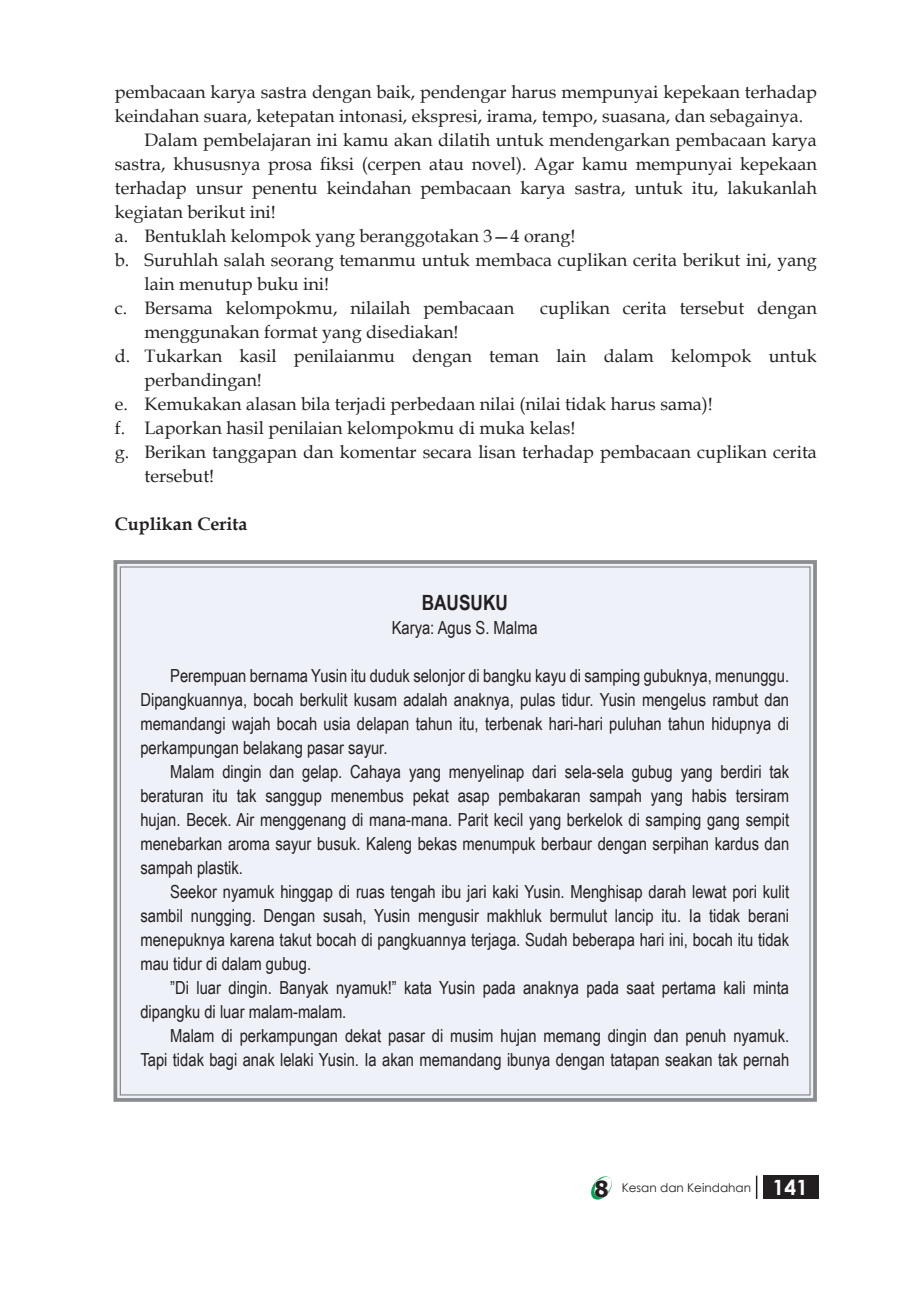
<style>
.page{position:relative;width:919px;height:1289px;background:#fff}
.page>*{position:absolute;margin:0;border:0;box-sizing:border-box;transform-origin:0 0}
.rubrikasi{font:700 21px "Arial Narrow";color:#231f20}
.rubrikasi-2{font:18px/24px "Arial Narrow";color:#231f20;text-align:justify}
.soal_2{font:18px/24px "Book Antiqua";color:#231f20}
.isi_2{font:18px/24px "Book Antiqua";color:#231f20}
.isi_2-2{font:700 18px "Book Antiqua";color:#231f20}
.t1{font:12px "Century Gothic";color:#231f20}
.s1{font-family:"Tahoma";font-weight:700;font-size:22.2px}
.s2{font-weight:700;font-size:21px;color:#fff}
</style>
<div class="page">
<div style="left:763px;top:1175px;width:55px;height:23px;background:#231f20"></div>
<hr style="left:755px;top:1175px;width:2px;height:23px;background:#231f20">
<svg style="left:591px;top:1176px;width:21px;height:24px"></svg>
<div style="left:113px;top:560px;width:704px;height:542px;background:#eff1f8"></div>
<p class="isi_2" style="left:115px;top:80px;width:703px">pembacaan karya sastra dengan baik, pendengar harus mempunyai kepekaan terhadap keindahan suara, ketepatan intonasi, ekspresi, irama, tempo, suasana, dan sebagainya.</p>
<p class="isi_2" style="left:115px;top:128px;width:703px;text-align:justify;text-indent:30px">Dalam pembelajaran ini kamu akan dilatih untuk mendengarkan pembacaan karya sastra, khususnya prosa fiksi (cerpen atau novel). Agar kamu mempunyai kepekaan terhadap unsur penentu keindahan pembacaan karya sastra, untuk itu, lakukanlah kegiatan berikut ini!</p>
<p class="soal_2" style="left:115px;top:224px;width:462px">a. Bentuklah kelompok yang beranggotakan 3—4 orang!</p>
<p class="soal_2" style="left:145px;top:248px;width:673px;text-indent:-30px">b. Suruhlah salah seorang temanmu untuk membaca cuplikan cerita berikut ini, yang lain menutup buku ini!</p>
<p class="soal_2" style="left:115px;top:296px;width:401px">c. Bersama kelompokmu, nilailah pembacaan</p>
<p class="soal_2" style="left:540px;top:296px;width:278px">cuplikan cerita tersebut dengan</p>
<p class="soal_2" style="left:145px;top:320px;width:315px">menggunakan format yang disediakan!</p>
<p class="soal_2" style="left:145px;top:344px;width:673px;text-indent:-30px">d. Tukarkan kasil penilaianmu dengan teman lain dalam kelompok untuk perbandingan!</p>
<p class="soal_2" style="left:115px;top:392px;width:599px">e. Kemukakan alasan bila terjadi perbedaan nilai (nilai tidak harus sama)!</p>
<p class="soal_2" style="left:115px;top:416px;width:462px">f. Laporkan hasil penilaian kelompokmu di muka kelas!</p>
<p class="soal_2" style="left:145px;top:440px;width:673px;text-indent:-30px">g. Berikan tanggapan dan komentar secara lisan terhadap pembacaan cuplikan cerita tersebut!</p>
<p class="isi_2-2" style="left:115px;top:511px;width:134px">Cuplikan Cerita</p>
<p class="rubrikasi" style="left:422px;top:586px;width:88px">BAUSUKU</p>
<p class="rubrikasi-2" style="left:392px;top:614px;width:148px">Karya: Agus S. Malma</p>
<p class="rubrikasi-2" style="left:140px;top:662px;width:650px;text-indent:30px">Perempuan bernama Yusin itu duduk selonjor di bangku kayu di samping gubuknya, menunggu.<br>Dipangkuannya, bocah berkulit kusam adalah anaknya, pulas tidur. Yusin mengelus rambut dan memandangi wajah bocah usia delapan tahun itu, terbenak hari-hari puluhan tahun hidupnya di perkampungan belakang pasar sayur.</p>
<p class="rubrikasi-2" style="left:140px;top:758px;width:650px;text-indent:30px">Malam dingin dan gelap. Cahaya yang menyelinap dari sela-sela gubug yang berdiri tak beraturan itu tak sanggup menembus pekat asap pembakaran sampah yang habis tersiram hujan. Becek. Air menggenang di mana-mana. Parit kecil yang berkelok di samping gang sempit menebarkan aroma sayur busuk. Kaleng bekas menumpuk berbaur dengan serpihan kardus dan sampah plastik.</p>
<p class="rubrikasi-2" style="left:140px;top:878px;width:650px;text-indent:30px">Seekor nyamuk hinggap di ruas tengah ibu jari kaki Yusin. Menghisap darah lewat pori kulit sambil nungging. Dengan susah, Yusin mengusir makhluk bermulut lancip itu. Ia tidak berani menepuknya karena takut bocah di pangkuannya terjaga. Sudah beberapa hari ini, bocah itu tidak mau tidur di dalam gubug.</p>
<p class="rubrikasi-2" style="left:140px;top:974px;width:650px;text-indent:30px">”Di luar dingin. Banyak nyamuk!” kata Yusin pada anaknya pada saat pertama kali minta dipangku di luar malam-malam.</p>
<p class="rubrikasi-2" style="left:140px;top:1022px;width:650px;text-align:right">Malam di perkampungan dekat pasar di musim hujan memang dingin dan penuh nyamuk.<br>Tapi tidak bagi anak lelaki Yusin. Ia akan memandang ibunya dengan tatapan seakan tak pernah</p>
<p class="t1" style="left:594px;top:1178px;width:215px"><span class="s1">8</span> Kesan dan Keindahan <span class="s2">141</span></p>
</div>
